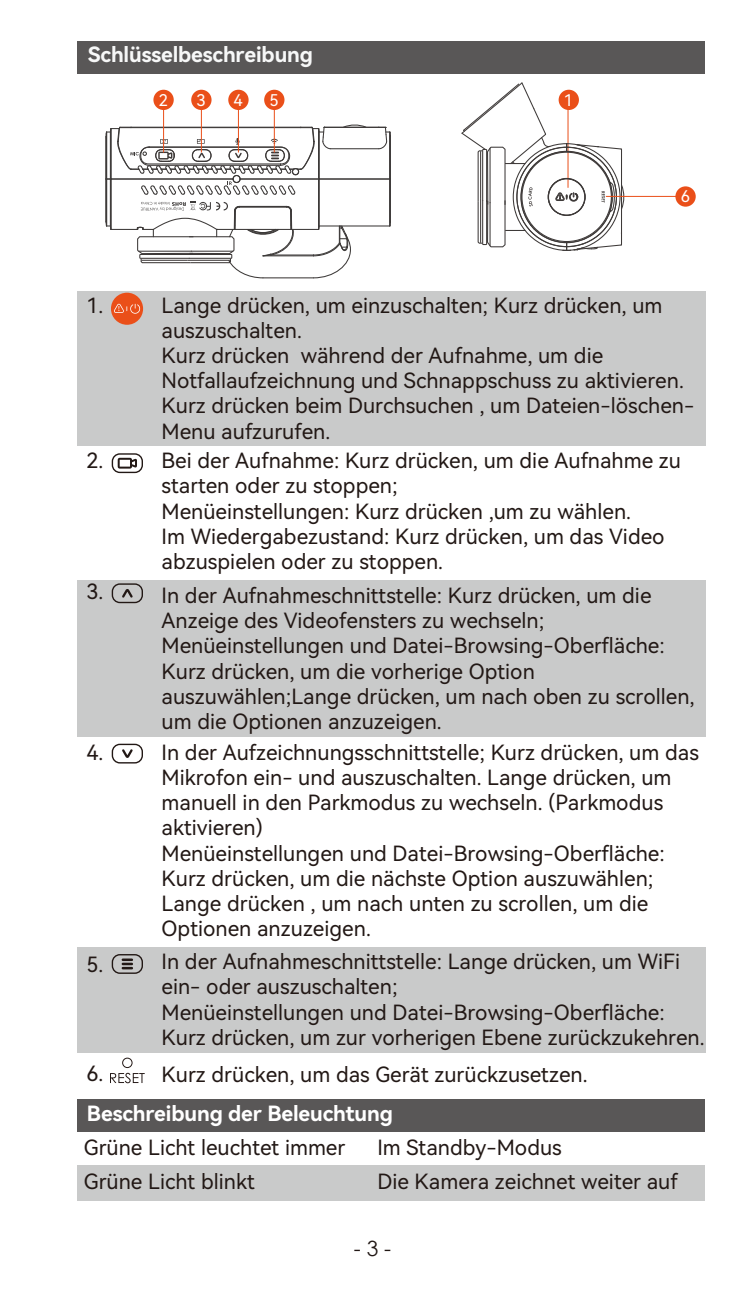
<style>
.page{position:relative;width:745px;height:1290px;background:#fff}
.page>*{position:absolute;margin:0;border:0;box-sizing:border-box;transform-origin:0 0}
.t1{font:21px/25.2px "Harmony OS Sans SC";color:#221815}
.t2{font:21px "Harmony OS Sans SC Bold";letter-spacing:-.005em;color:#fff}
.t3{font:21px "Harmony OS Sans SC Bold";letter-spacing:-.005em;color:#f7f8f8}
.t4{font:21px "Century Gothic";color:#221815}
.t5{font:16.1px "Harmony OS Sans SC";color:#fff}
</style>
<div class="page">
<div style="left:77px;top:291px;width:628px;height:155px;background:#c9caca"></div>
<div style="left:77px;top:580px;width:628px;height:157px;background:#c9caca"></div>
<div style="left:77px;top:947px;width:628px;height:105px;background:#c9caca"></div>
<div style="left:77px;top:1099px;width:627px;height:32px;background:#595757"></div>
<div style="left:77px;top:41px;width:627px;height:32px;background:#595757"></div>
<div style="left:77px;top:1165px;width:627px;height:36px;background:#c9caca"></div>
<svg style="left:461px;top:82px;width:163px;height:169px"></svg>
<hr style="left:605px;top:196px;width:72px;height:1px;background:#ea4f19">
<div style="left:675px;top:186px;width:20px;height:21px;background:#ea4f19;border-radius:50%"></div>
<hr style="left:319px;top:225px;width:70px;height:2px;background:#3d3a39">
<hr style="left:319px;top:178px;width:70px;height:2px;background:#3d3a39">
<hr style="left:330px;top:148px;width:48px;height:1px;background:#3d3a39">
<svg style="left:377px;top:126px;width:14px;height:101px"></svg>
<hr style="left:324px;top:127px;width:54px;height:1px;background:#3d3a39">
<svg style="left:105px;top:124px;width:262px;height:155px"></svg>
<hr style="left:163px;top:105px;width:1px;height:47px;background:#ea4f19">
<div style="left:153px;top:90px;width:21px;height:20px;background:#ea4f19;border-radius:50%"></div>
<div style="left:558px;top:90px;width:20px;height:20px;background:#ea4f19;border-radius:50%"></div>
<hr style="left:201px;top:105px;width:1px;height:47px;background:#ea4f19">
<div style="left:191px;top:90px;width:20px;height:20px;background:#ea4f19;border-radius:50%"></div>
<hr style="left:238px;top:105px;width:1px;height:47px;background:#ea4f19">
<div style="left:228px;top:90px;width:20px;height:20px;background:#ea4f19;border-radius:50%"></div>
<hr style="left:273px;top:105px;width:2px;height:47px;background:#ea4f19">
<div style="left:264px;top:90px;width:20px;height:20px;background:#ea4f19;border-radius:50%"></div>
<div style="left:122px;top:1057px;width:10px;height:11px;border:1px solid #231815;border-radius:50%"></div>
<svg style="left:110px;top:1073px;width:35px;height:10px"></svg>
<svg style="left:122px;top:589px;width:10px;height:9px"></svg>
<div style="left:112px;top:583px;width:31px;height:20px;border:1px solid #221815;border-radius:7px"></div>
<svg style="left:122px;top:749px;width:10px;height:9px"></svg>
<div style="left:112px;top:744px;width:31px;height:19px;border:1px solid #221815;border-radius:7px"></div>
<svg style="left:121px;top:958px;width:12px;height:11px"></svg>
<div style="left:112px;top:954px;width:31px;height:20px;border:1px solid #221815;border-radius:7px"></div>
<svg style="left:118px;top:458px;width:19px;height:11px"></svg>
<div style="left:112px;top:453px;width:31px;height:20px;border:1px solid #221815;border-radius:7px"></div>
<div style="left:111px;top:293px;width:32px;height:32px;background:#ea4f19;border-radius:50%"></div>
<svg style="left:114px;top:304px;width:27px;height:10px"></svg>
<p class="t3" style="left:88px;top:40px;width:226px">Schlüsselbeschreibung</p>
<p class="t1" style="left:86px;top:292px;width:18px">1.</p>
<p class="t1" style="left:86px;top:447px;width:18px">2.</p>
<p class="t5" style="left:159px;top:89px;width:11px">2</p>
<p class="t5" style="left:196px;top:89px;width:11px">3</p>
<p class="t5" style="left:233px;top:89px;width:11px">4</p>
<p class="t5" style="left:269px;top:89px;width:11px">5</p>
<p class="t5" style="left:563px;top:89px;width:11px">1</p>
<p class="t5" style="left:680px;top:185px;width:11px">6</p>
<p class="t1" style="left:161px;top:292px;width:534px">Lange drücken, um einzuschalten; Kurz drücken, um auszuschalten.<br>Kurz drücken während der Aufnahme, um die Notfallaufzeichnung und Schnappschuss zu aktivieren.<br>Kurz drücken beim Durchsuchen , um Dateien-löschen-Menu aufzurufen.</p>
<p class="t1" style="left:161px;top:447px;width:520px">Bei der Aufnahme: Kurz drücken, um die Aufnahme zu starten oder zu stoppen;<br>Menüeinstellungen: Kurz drücken ,um zu wählen.<br>Im Wiedergabezustand: Kurz drücken, um das Video abzuspielen oder zu stoppen.</p>
<p class="t1" style="left:86px;top:578px;width:18px">3.</p>
<p class="t1" style="left:161px;top:582px;width:534px">In der Aufnahmeschnittstelle: Kurz drücken, um die Anzeige des Videofensters zu wechseln; Menüeinstellungen und Datei-Browsing-Oberfläche:<br>Kurz drücken, um die vorherige Option auszuwählen;Lange drücken, um nach oben zu scrollen, um die Optionen anzuzeigen.</p>
<p class="t1" style="left:161px;top:739px;width:538px">In der Aufzeichnungsschnittstelle; Kurz drücken, um das Mikrofon ein- und auszuschalten. Lange drücken, um manuell in den Parkmodus zu wechseln. (Parkmodus aktivieren)<br>Menüeinstellungen und Datei-Browsing-Oberfläche:<br>Kurz drücken, um die nächste Option auszuwählen; Lange drücken , um nach unten zu scrollen, um die Optionen anzuzeigen.</p>
<p class="t1" style="left:86px;top:739px;width:18px">4.</p>
<p class="t1" style="left:86px;top:951px;width:18px">5.</p>
<p class="t1" style="left:86px;top:1060px;width:18px">6.</p>
<p class="t1" style="left:161px;top:948px;width:544px">In der Aufnahmeschnittstelle: Lange drücken, um WiFi ein- oder auszuschalten;<br>Menüeinstellungen und Datei-Browsing-Oberfläche:<br>Kurz drücken, um zur vorherigen Ebene zurückzukehren.</p>
<p class="t1" style="left:161px;top:1061px;width:427px">Kurz drücken, um das Gerät zurückzusetzen.</p>
<p class="t2" style="left:87px;top:1099px;width:307px">Beschreibung der Beleuchtung</p>
<p class="t1" style="left:84px;top:1134px;width:263px">Grüne Licht leuchtet immer</p>
<p class="t1" style="left:377px;top:1134px;width:186px">Im Standby-Modus</p>
<p class="t1" style="left:84px;top:1168px;width:172px">Grüne Licht blinkt</p>
<p class="t1" style="left:377px;top:1168px;width:301px">Die Kamera zeichnet weiter auf</p>
<p class="t4" style="left:353px;top:1233px;width:39px">- 3 -</p>
</div>
